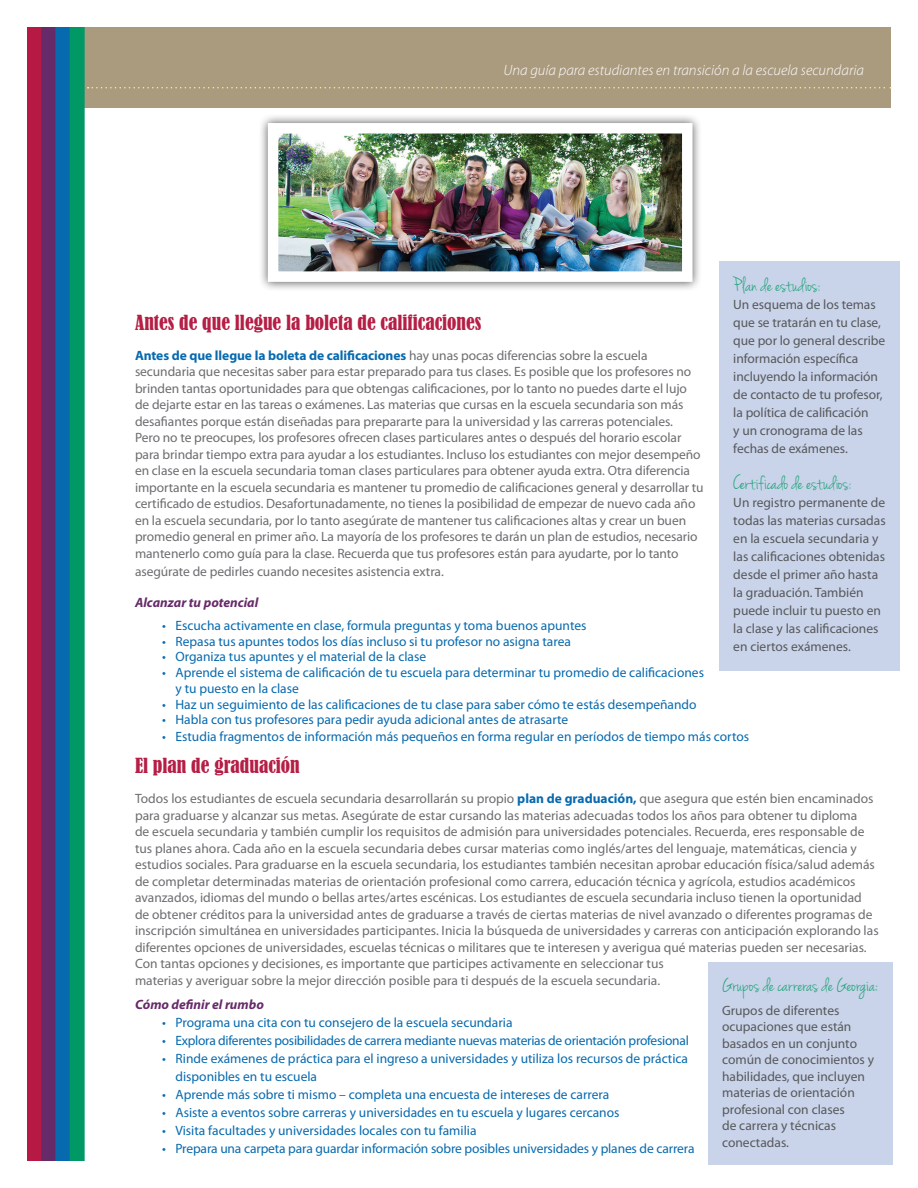
<style>
.page{position:relative;width:918px;height:1188px;background:#fff}
.page>*{position:absolute;margin:0;border:0;box-sizing:border-box;transform-origin:0 0}
.t1{font:21px "Jenna Sue";color:#2ba57f}
.t2{font:condensed 19.5px "Bernard";color:#b51e45}
.t3{font:italic 300 15px "Myriad Pro";color:#fff}
.t4{font:13.5px/16.5px "Myriad Pro";letter-spacing:-.005em;color:#6c6d70}
.t5{font:13.5px/15.8px "Myriad Pro";color:#076aaf}
.t6{font:13.5px/18px "Myriad Pro";color:#57585a}
.t7{font:13.5px "Myriad Pro";letter-spacing:-.02em;color:#076aaf}
.t8{font:italic 700 13.5px "Myriad Pro";color:#662a69}
.s1{font-weight:700;color:#076aaf}
</style>
<div class="page">
<div style="left:41px;top:27px;width:850px;height:80px;background:#aa9a7e"></div>
<div style="left:27px;top:27px;width:15px;height:1134px;background:#b51944"></div>
<div style="left:41px;top:27px;width:15px;height:1134px;background:#662a69"></div>
<div style="left:55px;top:27px;width:15px;height:1134px;background:#076aaf"></div>
<div style="left:70px;top:27px;width:15px;height:1134px;background:#009865"></div>
<svg style="left:88px;top:87px;width:803px;height:1px"></svg>
<div style="left:258px;top:113px;width:444px;height:178px;background:#231f20;opacity:.75"></div>
<img style="left:279px;top:134px;width:403px;height:137px">
<div style="left:268px;top:123px;width:425px;height:159px;border:10px solid #fff"></div>
<div style="left:720px;top:261px;width:180px;height:410px;background:#c9d4ea"></div>
<div style="left:709px;top:962px;width:184px;height:203px;background:#c9d4ea"></div>
<p class="t3" style="left:503px;top:62px;width:362px">Una guía para estudiantes en transición a la escuela secundaria</p>
<p class="t1" style="left:733px;top:272px;width:89px">P lan de estudios:</p>
<p class="t6" style="left:733px;top:295px;width:154px">Un esquema de los temas que se tratarán en tu clase, que por lo general describe información específica incluyendo la información de contacto de tu profesor, la política de calificación<br>y un cronograma de las fechas de exámenes.</p>
<p class="t1" style="left:733px;top:470px;width:120px">Certificado de estudios:</p>
<p class="t6" style="left:733px;top:493px;width:154px">Un registro permanente de todas las materias cursadas en la escuela secundaria y las calificaciones obtenidas desde el primer año hasta la graduación. También puede incluir tu puesto en la clase y las calificaciones en ciertos exámenes.</p>
<p class="t2" style="left:135px;top:311px;width:348px">Antes de que llegue la boleta de calificaciones</p>
<p class="t4" style="left:135px;top:347px;width:570px"><span class="s1">Antes de que llegue la boleta de calificaciones</span> hay unas pocas diferencias sobre la escuela secundaria que necesitas saber para estar preparado para tus clases. Es posible que los profesores no brinden tantas oportunidades para que obtengas calificaciones, por lo tanto no puedes darte el lujo de dejarte estar en las tareas o exámenes. Las materias que cursas en la escuela secundaria son más desafiantes porque están diseñadas para prepararte para la universidad y las carreras potenciales.<br>Pero no te preocupes, los profesores ofrecen clases particulares antes o después del horario escolar para brindar tiempo extra para ayudar a los estudiantes. Incluso los estudiantes con mejor desempeño en clase en la escuela secundaria toman clases particulares para obtener ayuda extra. Otra diferencia importante en la escuela secundaria es mantener tu promedio de calificaciones general y desarrollar tu certificado de estudios. Desafortunadamente, no tienes la posibilidad de empezar de nuevo cada año en la escuela secundaria, por lo tanto asegúrate de mantener tus calificaciones altas y crear un buen promedio general en primer año. La mayoría de los profesores te darán un plan de estudios, necesario mantenerlo como guía para la clase. Recuerda que tus profesores están para ayudarte, por lo tanto</p>
<p class="t4" style="left:135px;top:563px;width:310px">asegúrate de pedirles cuando necesites asistencia extra.</p>
<p class="t8" style="left:135px;top:595px;width:125px">Alcanzar tu potencial</p>
<p class="t5" style="left:162px;top:617px;width:426px">• Escucha activamente en clase, formula preguntas y toma buenos apuntes</p>
<p class="t5" style="left:162px;top:633px;width:410px">• Repasa tus apuntes todos los días incluso si tu profesor no asigna tarea</p>
<p class="t5" style="left:162px;top:649px;width:266px">• Organiza tus apuntes y el material de la clase</p>
<p class="t5" style="left:176px;top:664px;width:530px;text-indent:-14px">• Aprende el sistema de calificación de tu escuela para determinar tu promedio de calificaciones y tu puesto en la clase</p>
<p class="t5" style="left:162px;top:696px;width:536px">• Haz un seguimiento de las calificaciones de tu clase para saber cómo te estás desempeñando</p>
<p class="t5" style="left:162px;top:712px;width:408px">• Habla con tus profesores para pedir ayuda adicional antes de atrasarte</p>
<p class="t5" style="left:162px;top:728px;width:589px">• Estudia fragmentos de información más pequeños en forma regular en períodos de tiempo más cortos</p>
<p class="t2" style="left:135px;top:754px;width:166px">El plan de graduación</p>
<p class="t4" style="left:135px;top:790px;width:745px">Todos los estudiantes de escuela secundaria desarrollarán su propio <span class="s1">plan de graduación,</span> que asegura que estén bien encaminados para graduarse y alcanzar sus metas. Asegúrate de estar cursando las materias adecuadas todos los años para obtener tu diploma<br>de escuela secundaria y también cumplir los requisitos de admisión para universidades potenciales. Recuerda, eres responsable de tus planes ahora. Cada año en la escuela secundaria debes cursar materias como inglés/artes del lenguaje, matemáticas, ciencia y estudios sociales. Para graduarse en la escuela secundaria, los estudiantes también necesitan aprobar educación física/salud además de completar determinadas materias de orientación profesional como carrera, educación técnica y agrícola, estudios académicos avanzados, idiomas del mundo o bellas artes/artes escénicas. Los estudiantes de escuela secundaria incluso tienen la oportunidad de obtener créditos para la universidad antes de graduarse a través de ciertas materias de nivel avanzado o diferentes programas de inscripción simultánea en universidades participantes. Inicia la búsqueda de universidades y carreras con anticipación explorando las diferentes opciones de universidades, escuelas técnicas o militares que te interesen y averigua qué materias pueden ser necesarias.<br>Con tantas opciones y decisiones, es importante que participes activamente en seleccionar tus<br>materias y averiguar sobre la mejor dirección posible para ti después de la escuela secundaria.</p>
<p class="t8" style="left:135px;top:997px;width:130px">Cómo definir el rumbo</p>
<p class="t5" style="left:162px;top:1015px;width:352px">• Programa una cita con tu consejero de la escuela secundaria</p>
<p class="t7" style="left:162px;top:1033px;width:528px">• Explora diferentes posibilidades de carrera mediante nuevas materias de orientación profesional</p>
<p class="t5" style="left:176px;top:1050px;width:514px;line-height:18px;text-indent:-14px">• Rinde exámenes de práctica para el ingreso a universidades y utiliza los recursos de práctica disponibles en tu escuela</p>
<p class="t5" style="left:162px;top:1087px;width:449px">• Aprende más sobre ti mismo – completa una encuesta de intereses de carrera</p>
<p class="t5" style="left:162px;top:1105px;width:459px">• Asiste a eventos sobre carreras y universidades en tu escuela y lugares cercanos</p>
<p class="t5" style="left:162px;top:1123px;width:316px">• Visita facultades y universidades locales con tu familia</p>
<p class="t5" style="left:162px;top:1141px;width:534px">• Prepara una carpeta para guardar información sobre posibles universidades y planes de carrera</p>
<p class="t1" style="left:722px;top:973px;width:158px">Grupos de carreras de Georgia:</p>
<p class="t6" style="left:722px;top:1002px;width:154px;line-height:16.5px">Grupos de diferentes ocupaciones que están basados en un conjunto común de conocimientos y habilidades, que incluyen materias de orientación profesional con clases<br>de carrera y técnicas conectadas.</p>
</div>
